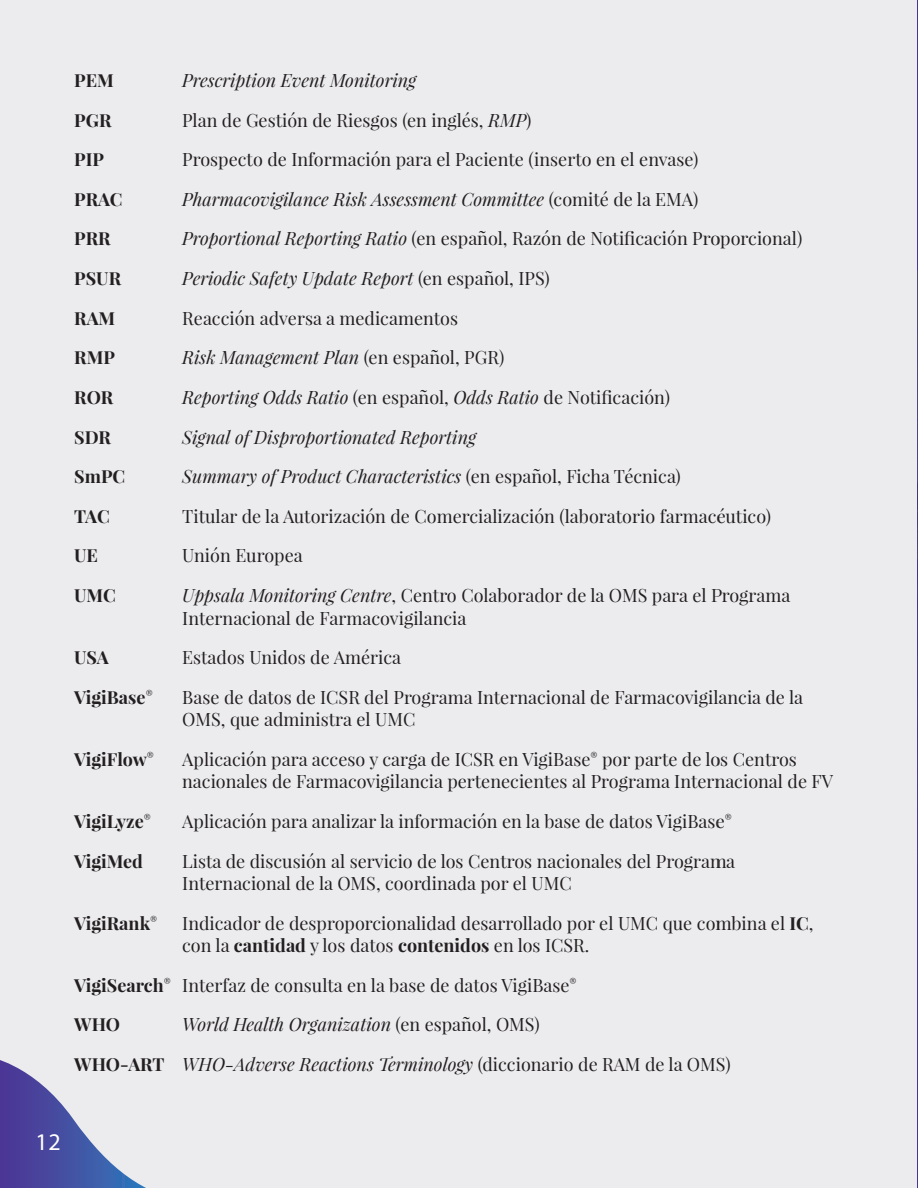
<style>
.page{position:relative;width:918px;height:1188px;background:#ececee}
.page>*{position:absolute;margin:0;border:0;box-sizing:border-box;transform-origin:0 0}
.t1{font:24px "Myriad Pro";color:#fff}
.REGULAR_TEXT{font:18px/22.5px "Playfair Display";color:#231f20}
.REGULAR_TEXT-2{font:italic 18px "Playfair Display";color:#231f20}
.REGULAR_TEXT-3{font:700 18px "Playfair Display";color:#231f20}
.s1{font-style:italic}
.s2{font-style:normal}
.s3{font-weight:700}
.s4{font-weight:700;font-style:normal}
</style>
<div class="page">
<svg style="left:0;top:1060px;width:146px;height:128px"></svg>
<hr style="left:917px;top:0;width:1px;height:1188px;background:#4a3394">
<img style="left:917px;top:270px;width:1px;height:586px">
<p class="REGULAR_TEXT-3" style="left:74px;top:69px;width:41px">PEM</p>
<p class="REGULAR_TEXT-2" style="left:182px;top:68px;width:236px">Prescription Event Monitoring</p>
<p class="REGULAR_TEXT-3" style="left:74px;top:108px;width:39px">PGR</p>
<p class="REGULAR_TEXT" style="left:182px;top:109px;width:351px">Plan de Gestión de Riesgos (en inglés, <span class="s1">RMP</span>)</p>
<p class="REGULAR_TEXT-3" style="left:74px;top:148px;width:31px">PIP</p>
<p class="REGULAR_TEXT" style="left:182px;top:148px;width:518px">Prospecto de Información para el Paciente (inserto en el envase)</p>
<p class="REGULAR_TEXT-3" style="left:74px;top:188px;width:50px">PRAC</p>
<p class="REGULAR_TEXT-2" style="left:182px;top:187px;width:518px">Pharmacovigilance Risk Assessment Committee <span class="s2">(comité de la EMA)</span></p>
<p class="REGULAR_TEXT-3" style="left:74px;top:227px;width:38px">PRR</p>
<p class="REGULAR_TEXT" style="left:182px;top:227px;width:622px"><span class="s1">Proportional Reporting Ratio</span> (en español, Razón de Notificación Proporcional)</p>
<p class="REGULAR_TEXT-3" style="left:74px;top:267px;width:48px">PSUR</p>
<p class="REGULAR_TEXT-2" style="left:182px;top:266px;width:369px">Periodic Safety Update Report <span class="s2">(en español, IPS)</span></p>
<p class="REGULAR_TEXT-3" style="left:74px;top:307px;width:42px">RAM</p>
<p class="REGULAR_TEXT" style="left:182px;top:307px;width:277px">Reacción adversa a medicamentos</p>
<p class="REGULAR_TEXT-3" style="left:74px;top:346px;width:42px">RMP</p>
<p class="REGULAR_TEXT-2" style="left:182px;top:346px;width:324px">Risk Management Plan <span class="s2">(en español, PGR)</span></p>
<p class="REGULAR_TEXT-3" style="left:74px;top:386px;width:41px">ROR</p>
<p class="REGULAR_TEXT-2" style="left:182px;top:385px;width:489px">Reporting Odds Ratio <span class="s2">(en español,</span> Odds Ratio <span class="s2">de Notificación)</span></p>
<p class="REGULAR_TEXT-3" style="left:74px;top:425px;width:38px">SDR</p>
<p class="REGULAR_TEXT-2" style="left:182px;top:425px;width:295px">Signal of Disproportionated Reporting</p>
<p class="REGULAR_TEXT-3" style="left:74px;top:465px;width:53px">SmPC</p>
<p class="REGULAR_TEXT-2" style="left:182px;top:464px;width:500px">Summary of Product Characteristics <span class="s2">(en español, Ficha Técnica)</span></p>
<p class="REGULAR_TEXT-3" style="left:74px;top:505px;width:37px">TAC</p>
<p class="REGULAR_TEXT" style="left:182px;top:505px;width:590px">Titular de la Autorización de Comercialización (laboratorio farmacéutico)</p>
<p class="REGULAR_TEXT-3" style="left:74px;top:544px;width:25px">UE</p>
<p class="REGULAR_TEXT" style="left:182px;top:544px;width:122px">Unión Europea</p>
<p class="REGULAR_TEXT-3" style="left:74px;top:584px;width:43px">UMC</p>
<p class="REGULAR_TEXT" style="left:182px;top:584px;width:610px"><span class="s1">Uppsala Monitoring Centre</span>, Centro Colaborador de la OMS para el Programa<br>Internacional de Farmacovigilancia</p>
<p class="REGULAR_TEXT-3" style="left:74px;top:646px;width:36px">USA</p>
<p class="REGULAR_TEXT" style="left:182px;top:646px;width:220px">Estados Unidos de América</p>
<p class="REGULAR_TEXT-3" style="left:74px;top:686px;width:80px">VigiBase<sup>®</sup></p>
<p class="REGULAR_TEXT" style="left:182px;top:686px;width:622px">Base de datos de ICSR del Programa Internacional de Farmacovigilancia de la<br>OMS, que administra el UMC</p>
<p class="REGULAR_TEXT-3" style="left:74px;top:748px;width:81px">VigiFlow<sup>®</sup></p>
<p class="REGULAR_TEXT" style="left:182px;top:748px;width:652px">Aplicación para acceso y carga de ICSR en VigiBase<sup>®</sup> por parte de los Centros nacionales de Farmacovigilancia pertenecientes al Programa Internacional de FV</p>
<p class="REGULAR_TEXT-3" style="left:74px;top:810px;width:78px">VigiLyze<sup>®</sup></p>
<p class="REGULAR_TEXT" style="left:182px;top:810px;width:551px">Aplicación para analizar la información en la base de datos VigiBase<sup>®</sup></p>
<p class="REGULAR_TEXT-3" style="left:74px;top:849px;width:70px">VigiMed</p>
<p class="REGULAR_TEXT" style="left:182px;top:850px;width:554px">Lista de discusión al servicio de los Centros nacionales del Programa<br>Internacional de la OMS, coordinada por el UMC</p>
<p class="REGULAR_TEXT-3" style="left:74px;top:912px;width:85px">VigiRank<sup>®</sup></p>
<p class="REGULAR_TEXT" style="left:182px;top:912px;width:633px">Indicador de desproporcionalidad desarrollado por el UMC que combina el <span class="s3">IC</span>, con la <span class="s3">cantidad</span> y los datos <span class="s3">contenidos</span> en los ICSR.</p>
<p class="REGULAR_TEXT" style="left:74px;top:974px;width:504px"><span class="s3">VigiSearch</span><sup>®</sup> Interfaz de consulta en la base de datos VigiBase<sup>®</sup></p>
<p class="REGULAR_TEXT-3" style="left:74px;top:1013px;width:47px">WHO</p>
<p class="REGULAR_TEXT-2" style="left:182px;top:1013px;width:359px">World Health Organization <span class="s2">(en español, OMS)</span></p>
<p class="REGULAR_TEXT-2" style="left:74px;top:1052px;width:658px"><span class="s4">WHO-ART</span> WHO-Adverse Reactions Terminology <span class="s2">(diccionario de RAM de la OMS)</span></p>
<h1 class="t1" style="left:36px;top:1127px;width:27px">12</h1>
</div>
